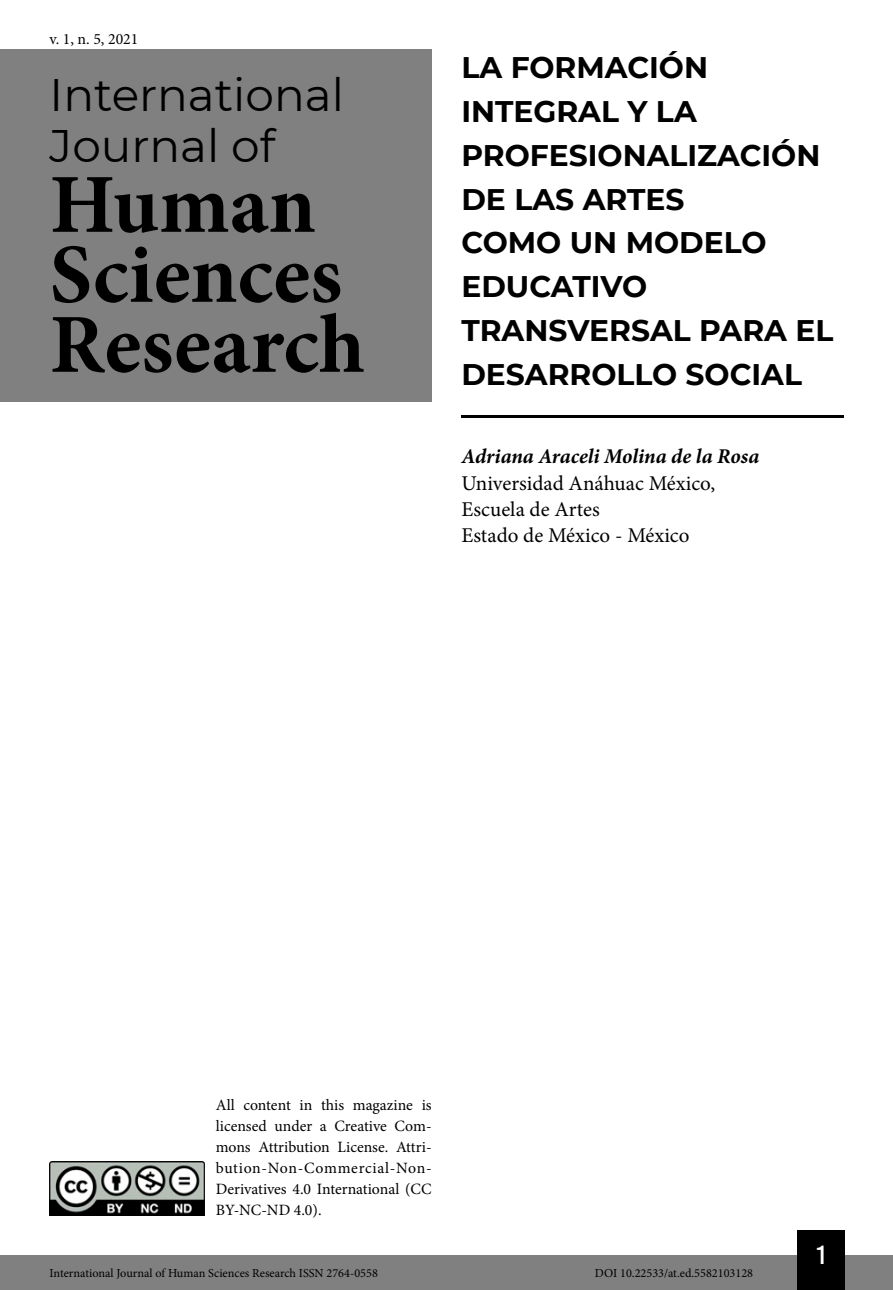
<style>
.page{position:relative;width:893px;height:1290px;background:#fff}
.page>*{position:absolute;margin:0;border:0;box-sizing:border-box;transform-origin:0 0}
.t1{font:700 84px/70px "Minion Pro";color:#000}
.t2{font:45.5px/50.8px "Montserrat";color:#000}
.Título_Artigo{font:700 29.75px/43.8px "Montserrat";color:#000}
.t3{font:26.25px "Bebas Kai";color:#fff}
.Infos_autor{font:21px/26.2px "Minion Pro";color:#000}
.Autor{font:italic 700 21px "Minion Pro";letter-spacing:-.005em;color:#000}
.t4{font:15.75px/21px "Minion Pro";color:#000;text-align:justify}
.t5{font:12.25px "Minion Pro";color:#000}
</style>
<div class="page">
<div style="left:0;top:1255px;width:893px;height:35px;background:#808080"></div>
<div style="left:797px;top:1230px;width:48px;height:60px;background:#000"></div>
<img style="left:50px;top:1161px;width:154px;height:54px">
<div style="left:0;top:50px;width:432px;height:352px;background:#808080"></div>
<hr style="left:461px;top:415px;width:382px;height:3px;background:#000">
<p class="t4" style="left:50px;top:28px;width:90px">v. 1, n. 5, 2021</p>
<h2 class="t2" style="left:50px;top:68px;width:296px">International<br>Journal of</h2>
<h1 class="t1" style="left:50px;top:169px;width:317px">Human<br>Sciences<br>Research</h1>
<p class="Título_Artigo" style="left:461px;top:44px;width:374px">LA FORMACIÓN<br>INTEGRAL Y LA<br>PROFESIONALIZACIÓN<br>DE LAS ARTES<br>COMO UN MODELO<br>EDUCATIVO<br>TRANSVERSAL PARA EL<br>DESARROLLO SOCIAL</p>
<p class="Autor" style="left:461px;top:442px;width:299px">Adriana Araceli Molina de la Rosa</p>
<p class="Infos_autor" style="left:461px;top:470px;width:255px">Universidad Anáhuac México,<br>Escuela de Artes</p>
<p class="Infos_autor" style="left:461px;top:522px;width:230px">Estado de México - México</p>
<p class="t4" style="left:216px;top:1095px;width:217px">All content in this magazine is licensed under a Creative Com&shy;mons Attribution License. Attri&shy;bution-Non-Commercial-Non-Derivatives 4.0 International (CC BY-NC-ND 4.0).</p>
<h3 class="t3" style="left:817px;top:1241px;width:10px">1</h3>
<p class="t5" style="left:50px;top:1265px;width:330px">International Journal of Human Sciences Research ISSN 2764-0558</p>
<p class="t5" style="left:595px;top:1265px;width:160px">DOI 10.22533/at.ed.5582103128</p>
</div>
